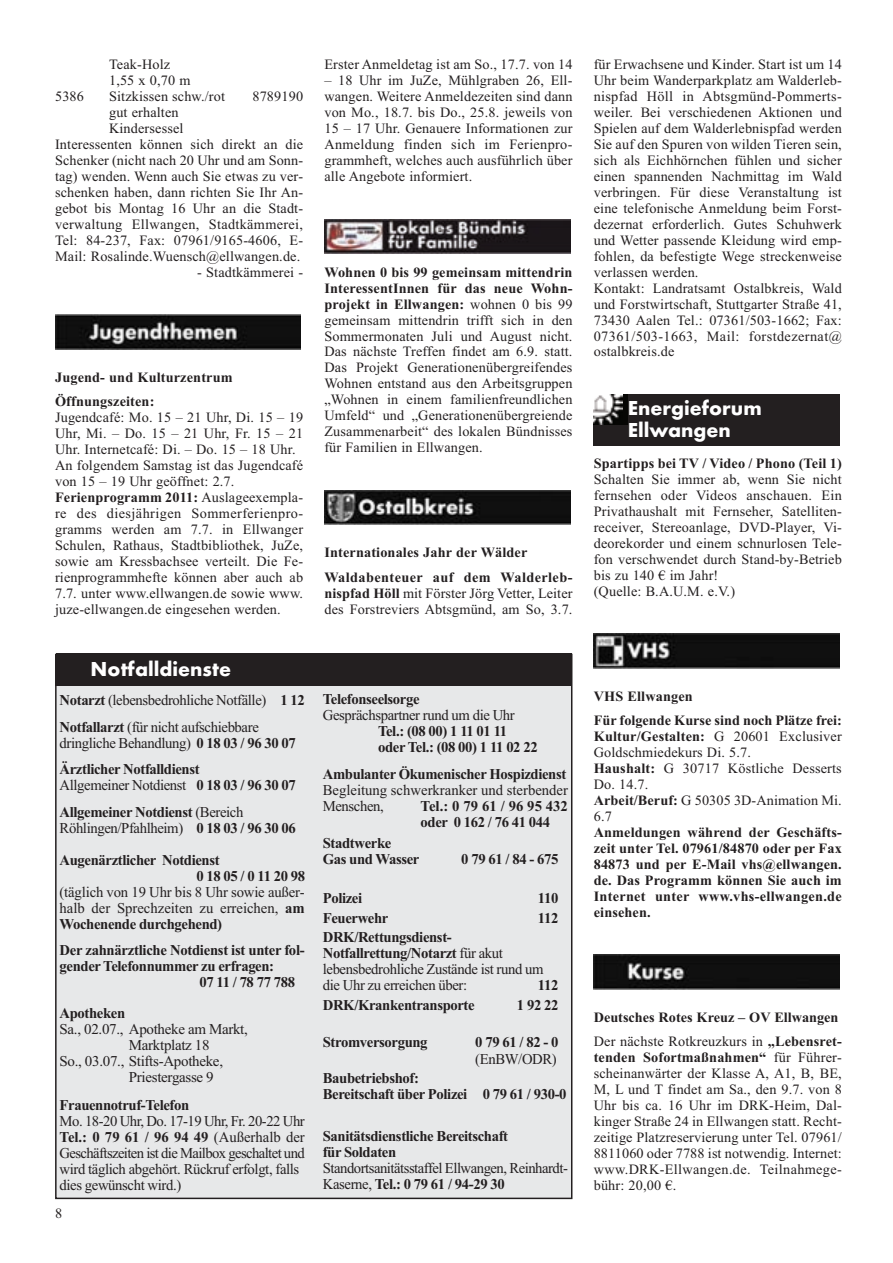
<style>
.page{position:relative;width:893px;height:1263px;background:#fff}
.page>*{position:absolute;margin:0;border:0;box-sizing:border-box;transform-origin:0 0}
.t1{font:700 21px/22.5px "Futura T";color:#fff}
.t2{font:15px/15.9px "Times New Roman";letter-spacing:-.025em;color:#231f20}
.t3{font:700 15px/16px "Times New Roman";letter-spacing:-.025em;color:#231f20}
.t4{font:14.25px/15.9px "Times New Roman";letter-spacing:.01em;color:#231f20}
.t5{font:700 14.25px/15.9px "Times New Roman";letter-spacing:.01em;color:#231f20}
.s1{font-weight:700}
.s2{font-weight:400}
</style>
<div class="page">
<img style="left:55px;top:315px;width:246px;height:35px">
<img style="left:324px;top:490px;width:246px;height:35px">
<img style="left:324px;top:219px;width:246px;height:35px">
<img style="left:594px;top:955px;width:245px;height:34px">
<img style="left:594px;top:634px;width:245px;height:34px">
<div style="left:594px;top:395px;width:245px;height:51px;background:#231f20"></div>
<div style="left:594px;top:395px;width:33px;height:30px;background:#060604"></div>
<img style="left:594px;top:395px;width:28px;height:29px">
<div style="left:56px;top:654px;width:516px;height:544px;background:#e7e8e9"></div>
<div style="left:55px;top:654px;width:516px;height:32px;background:#231f20"></div>
<p class="t4" style="left:109px;top:58px;width:83px">Teak-Holz<br>1,55 x 0,70 m</p>
<p class="t4" style="left:55px;top:90px;width:30px">5386</p>
<p class="t4" style="left:109px;top:90px;width:117px">Sitzkissen schw./rot</p>
<p class="t4" style="left:252px;top:90px;width:52px">8789190</p>
<p class="t4" style="left:109px;top:106px;width:71px">gut erhalten</p>
<p class="t4" style="left:109px;top:122px;width:76px">Kindersessel</p>
<p class="t4" style="left:55px;top:138px;width:250px">Interessenten können sich direkt an die</p>
<p class="t4" style="left:55px;top:154px;width:250px">Schenker (nicht nach 20 Uhr und am Sonn-</p>
<p class="t4" style="left:55px;top:170px;width:250px">tag) wenden. Wenn auch Sie etwas zu ver-</p>
<p class="t4" style="left:55px;top:186px;width:250px">schenken haben, dann richten Sie Ihr An-</p>
<p class="t4" style="left:55px;top:202px;width:250px">gebot bis Montag 16 Uhr an die Stadt-</p>
<p class="t4" style="left:55px;top:218px;width:250px">verwaltung Ellwangen, Stadtkämmerei,</p>
<p class="t4" style="left:55px;top:234px;width:250px">Tel: 84-237, Fax: 07961/9165-4606, E-</p>
<p class="t4" style="left:55px;top:249px;width:247px">Mail: Rosalinde.Wuensch@ellwangen.de.</p>
<p class="t4" style="left:197px;top:265px;width:107px">- Stadtkämmerei -</p>
<p class="t5" style="left:55px;top:366px;width:179px;line-height:24.5px">Jugend- und Kulturzentrum<br>Öffnungszeiten:</p>
<p class="t4" style="left:55px;top:411px;width:250px">Jugendcafé: Mo. 15 – 21 Uhr, Di. 15 – 19<br>Uhr, Mi. – Do. 15 – 21 Uhr, Fr. 15 – 21<br>Uhr. Internetcafé: Di. – Do. 15 – 18 Uhr.<br>An folgendem Samstag ist das Jugendcafé von 15 – 19 Uhr geöffnet: 2.7.<br><span class="s1">Ferienprogramm 2011:</span> Auslageexempla&shy;re des diesjährigen Sommerferienpro&shy;gramms werden am 7.7. in Ellwanger Schulen, Rathaus, Stadtbibliothek, JuZe, sowie am Kressbachsee verteilt. Die Fe&shy;rienprogrammhefte können aber auch ab 7.7. unter www.ellwangen.de sowie www. juze-ellwangen.de eingesehen werden.</p>
<p class="t1" style="left:91px;top:659px;width:142px">Notfalldienste</p>
<p class="t2" style="left:60px;top:689px;width:247px;line-height:26.4px"><span class="s1">Notarzt</span> (lebensbedrohliche Notfälle) <span class="s1">1 12<br>Notfallarzt</span> (für nicht aufschiebbare</p>
<p class="t3" style="left:60px;top:731px;width:238px;line-height:26.4px"><span class="s2">dringliche Behandlung)</span> 0 18 03 / 96 30 07<br>Ärztlicher Notfalldienst</p>
<p class="t3" style="left:60px;top:774px;width:238px;line-height:26.4px"><span class="s2">Allgemeiner Notdienst</span> 0 18 03 / 96 30 07<br>Allgemeiner Notdienst <span class="s2">(Bereich</span></p>
<p class="t3" style="left:60px;top:813px;width:238px;line-height:32px"><span class="s2">Röhlingen/Pfahlheim)</span> 0 18 03 / 96 30 06<br>Augenärztlicher Notdienst</p>
<p class="t2" style="left:60px;top:869px;width:247px;text-align:justify;text-indent:137px"><span class="s1">0 18 05 / 0 11 20 98 </span>(täglich von 19 Uhr bis 8 Uhr sowie außer&shy;halb der Sprechzeiten zu erreichen, <span class="s1">am Wochenende durchgehend)</span></p>
<p class="t3" style="left:60px;top:944px;width:247px">Der zahnärztliche Notdienst ist unter fol-</p>
<p class="t3" style="left:60px;top:960px;width:216px">gender Telefonnummer zu erfragen:</p>
<p class="t3" style="left:199px;top:976px;width:97px">07 11 / 78 77 788</p>
<p class="t3" style="left:60px;top:1007px;width:67px">Apotheken</p>
<p class="t2" style="left:60px;top:1022px;width:190px">Sa., 02.07., Apotheke am Markt,</p>
<p class="t2" style="left:129px;top:1038px;width:82px">Marktplatz 18</p>
<p class="t2" style="left:60px;top:1054px;width:165px">So., 03.07., Stifts-Apotheke,</p>
<p class="t2" style="left:129px;top:1070px;width:86px">Priestergasse 9</p>
<p class="t2" style="left:60px;top:1099px;width:247px"><span class="s1">Frauennotruf-Telefon<br></span>Mo. 18-20 Uhr, Do. 17-19 Uhr, Fr. 20-22 Uhr <span class="s1">Tel.: 0 79 61 / 96 94 49</span> (Außerhalb der Geschäftszeiten ist die Mailbox geschaltet und wird täglich abgehört. Rückruf erfolgt, falls dies gewünscht wird.)</p>
<p class="t4" style="left:55px;top:1207px;width:9px">8</p>
<p class="t4" style="left:324px;top:58px;width:250px">Erster Anmeldetag ist am So., 17.7. von 14</p>
<p class="t4" style="left:324px;top:74px;width:250px;text-align:justify">– 18 Uhr im JuZe, Mühlgraben 26, Ell&shy;wangen. Weitere Anmeldezeiten sind dann von Mo., 18.7. bis Do., 25.8. jeweils von 15 – 17 Uhr. Genauere Informationen zur Anmeldung finden sich im Ferienpro&shy;grammheft, welches auch ausführlich über alle Angebote informiert.</p>
<p class="t4" style="left:324px;top:265px;width:250px;text-align:justify"><span class="s1">Wohnen 0 bis 99 gemeinsam mittendrin InteressentInnen für das neue Wohn&shy;projekt in Ellwangen:</span> wohnen 0 bis 99 gemeinsam mittendrin trifft sich in den Sommermonaten Juli und August nicht.<br>Das nächste Treffen findet am 6.9. statt.<br>Das Projekt Generationenübergreifendes Wohnen entstand aus den Arbeitsgruppen „Wohnen in einem familienfreundlichen Umfeld“ und „Generationenübergreiende Zusammenarbeit“ des lokalen Bündnisses für Familien in Ellwangen.</p>
<p class="t5" style="left:324px;top:542px;width:250px;line-height:24.5px">Internationales Jahr der Wälder<br>Waldabenteuer auf dem Walderleb-</p>
<p class="t4" style="left:324px;top:586px;width:250px"><span class="s1">nispfad Höll</span> mit Förster Jörg Vetter, Leiter des Forstreviers Abtsgmünd, am So, 3.7.</p>
<p class="t3" style="left:323px;top:693px;width:98px">Telefonseelsorge</p>
<p class="t2" style="left:323px;top:709px;width:193px">Gesprächspartner rund um die Uhr</p>
<p class="t3" style="left:378px;top:725px;width:131px">Tel.: (08 00) 1 11 01 11</p>
<p class="t3" style="left:378px;top:741px;width:161px">oder Tel.: (08 00) 1 11 02 22</p>
<p class="t2" style="left:323px;top:768px;width:247px;text-align:justify"><span class="s1">Ambulanter Ökumenischer Hospizdienst </span>Begleitung schwerkranker und sterbender Menschen,</p>
<p class="t3" style="left:421px;top:800px;width:149px">Tel.: 0 79 61 / 96 95 432 oder 0 162 / 76 41 044</p>
<p class="t3" style="left:323px;top:837px;width:98px">Stadtwerke<br>Gas und Wasser</p>
<p class="t3" style="left:461px;top:853px;width:99px">0 79 61 / 84 - 675</p>
<p class="t3" style="left:323px;top:892px;width:41px">Polizei</p>
<p class="t3" style="left:538px;top:892px;width:22px">110</p>
<p class="t3" style="left:323px;top:911px;width:67px">Feuerwehr</p>
<p class="t3" style="left:538px;top:911px;width:22px">112</p>
<p class="t2" style="left:323px;top:931px;width:222px"><span class="s1">DRK/Rettungsdienst-<br>Notfallrettung/Notarzt</span> für akut lebensbedrohliche Zustände ist rund um die Uhr zu erreichen über:</p>
<p class="t3" style="left:538px;top:979px;width:22px">112</p>
<p class="t3" style="left:323px;top:998px;width:153px">DRK/Krankentransporte</p>
<p class="t3" style="left:517px;top:998px;width:43px">1 92 22</p>
<p class="t3" style="left:323px;top:1036px;width:106px">Stromversorgung</p>
<p class="t3" style="left:475px;top:1036px;width:85px;line-height:16.5px">0 79 61 / 82 - 0 <span class="s2">(EnBW/ODR)</span></p>
<p class="t3" style="left:323px;top:1072px;width:245px">Baubetriebshof:<br>Bereitschaft über Polizei 0 79 61 / 930-0</p>
<p class="t3" style="left:323px;top:1130px;width:247px">Sanitätsdienstliche Bereitschaft<br>für Soldaten<br><span class="s2">Standortsanitätsstaffel Ellwangen, Reinhardt-<br>Kaserne,</span> Tel.: 0 79 61 / 94-29 30</p>
<p class="t4" style="left:594px;top:58px;width:250px">für Erwachsene und Kinder. Start ist um 14<br>Uhr beim Wanderparkplatz am Walderleb&shy;nispfad Höll in Abtsgmünd-Pommerts&shy;weiler. Bei verschiedenen Aktionen und Spielen auf dem Walderlebnispfad werden Sie auf den Spuren von wilden Tieren sein, sich als Eichhörnchen fühlen und sicher einen spannenden Nachmittag im Wald verbringen. Für diese Veranstaltung ist eine telefonische Anmeldung beim Forst&shy;dezernat erforderlich. Gutes Schuhwerk und Wetter passende Kleidung wird emp&shy;fohlen, da befestigte Wege streckenweise verlassen werden.<br>Kontakt: Landratsamt Ostalbkreis, Wald und Forstwirtschaft, Stuttgarter Straße 41, 73430 Aalen Tel.: 07361/503-1662; Fax:<br>07361/503-1663, Mail: forstdezernat@ ostalbkreis.de</p>
<p class="t1" style="left:628px;top:398px;width:135px">Energieforum<br>Ellwangen</p>
<p class="t4" style="left:594px;top:457px;width:250px"><span class="s1">Spartipps bei TV / Video / Phono (Teil 1)<br></span>Schalten Sie immer ab, wenn Sie nicht fernsehen oder Videos anschauen. Ein Privathaushalt mit Fernseher, Satelliten&shy;receiver, Stereoanlage, DVD-Player, Vi&shy;deorekorder und einem schnurlosen Tele&shy;fon verschwendet durch Stand-by-Betrieb bis zu 140 € im Jahr!<br>(Quelle: B.A.U.M. e.V.)</p>
<p class="t5" style="left:594px;top:685px;width:250px;line-height:24.5px">VHS Ellwangen<br>Für folgende Kurse sind noch Plätze frei:</p>
<p class="t5" style="left:594px;top:730px;width:250px">Kultur/Gestalten: <span class="s2">G 20601 Exclusiver<br>Goldschmiedekurs Di. 5.7.<br></span>Haushalt: <span class="s2">G 30717 Köstliche Desserts<br>Do. 14.7.<br></span>Arbeit/Beruf: <span class="s2">G 50305 3D-Animation Mi.<br>6.7<br></span>Anmeldungen während der Geschäfts&shy;zeit unter Tel. 07961/84870 oder per Fax<br>84873 und per E-Mail vhs@ellwangen. de. Das Programm können Sie auch im<br>Internet unter www.vhs-ellwangen.de einsehen.</p>
<p class="t5" style="left:594px;top:1006px;width:250px;line-height:24.5px">Deutsches Rotes Kreuz – OV Ellwangen<br><span class="s2">Der nächste Rotkreuzkurs in</span> „Lebensret-</p>
<p class="t4" style="left:594px;top:1051px;width:250px;text-align:justify"><span class="s1">tenden Sofortmaßnahmen“</span> für Führer&shy;scheinanwärter der Klasse A, A1, B, BE, M, L und T findet am Sa., den 9.7. von 8<br>Uhr bis ca. 16 Uhr im DRK-Heim, Dal&shy;kinger Straße 24 in Ellwangen statt. Recht&shy;zeitige Platzreservierung unter Tel. 07961/ 8811060 oder 7788 ist notwendig. Internet: www.DRK-Ellwangen.de. Teilnahmege&shy;bühr: 20,00 €.</p>
</div>
